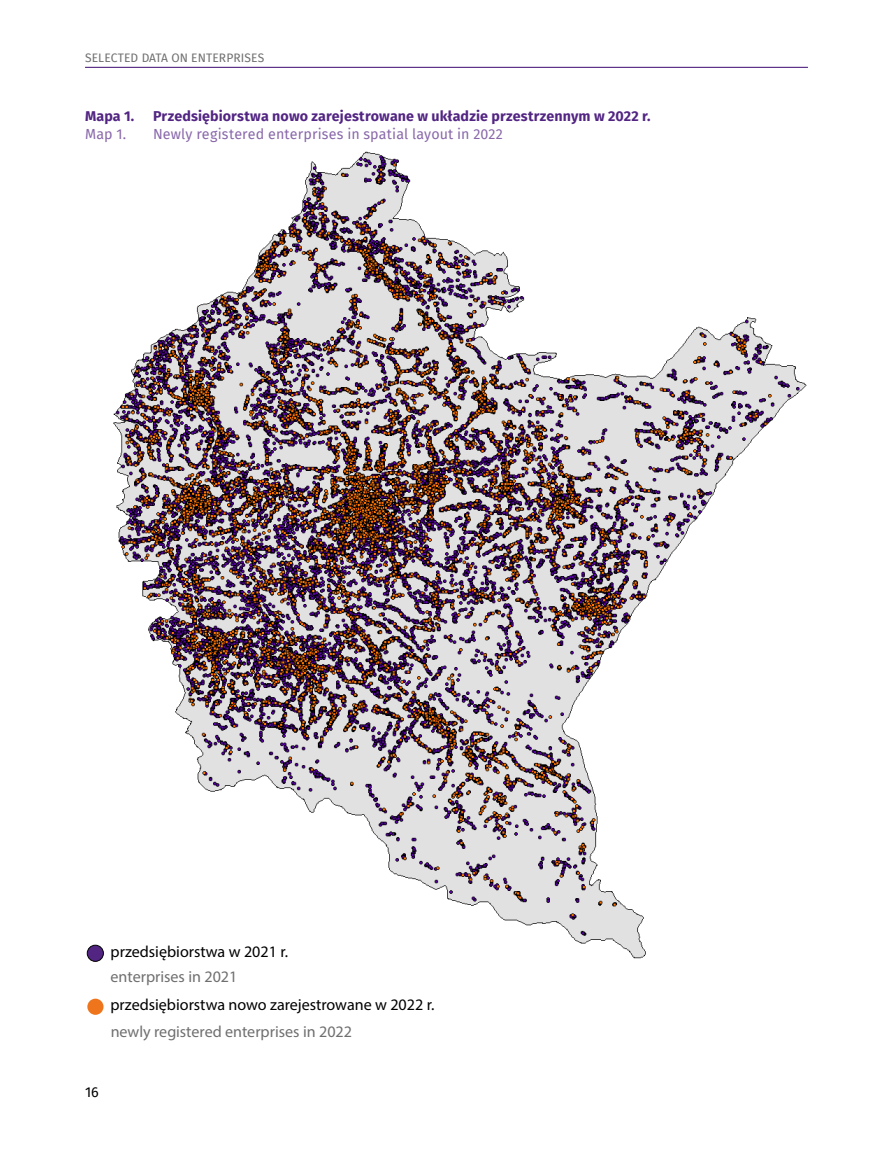
<style>
.page{position:relative;width:893px;height:1149px;background:#fff}
.page>*{position:absolute;margin:0;border:0;box-sizing:border-box;transform-origin:0 0}
.t1{font:16.05px "Myriad Pro";color:#000}
.t2{font:16.05px "Myriad Pro";color:#706f6f}
.t3{font:700 14.25px "Fira Sans";letter-spacing:.005em;color:#522583}
.t4{font:14.25px "Fira Sans";letter-spacing:.01em;color:#8968aa}
.t5{font:14.25px "Fira Sans";color:#000}
.t6{font:12px "Fira Sans";letter-spacing:.01em;color:#706f6f}
</style>
<div class="page">
<hr style="left:85px;top:67px;width:723px;height:1px;background:#522583">
<img style="left:86px;top:151px;width:721px;height:811px">
<div style="left:87px;top:944px;width:16px;height:17px;background:#522583;border-radius:50%"></div>
<div style="left:87px;top:944px;width:17px;height:17px;border:1px solid #000;border-radius:50%"></div>
<div style="left:87px;top:998px;width:17px;height:16px;background:#ee751b;border-radius:50%"></div>
<p class="t6" style="left:85px;top:49px;width:181px">SELECTED DATA ON ENTERPRISES</p>
<p class="t3" style="left:85px;top:104px;width:51px">Mapa 1.</p>
<p class="t3" style="left:153px;top:104px;width:499px">Przedsiębiorstwa nowo zarejestrowane w układzie przestrzennym w 2022 r.</p>
<p class="t4" style="left:85px;top:123px;width:43px">Map 1.</p>
<p class="t4" style="left:153px;top:123px;width:351px">Newly registered enterprises in spatial layout in 2022</p>
<p class="t1" style="left:111px;top:940px;width:179px">przedsiębiorstwa w 2021 r.</p>
<p class="t2" style="left:111px;top:966px;width:128px">enterprises in 2021</p>
<p class="t1" style="left:110px;top:994px;width:326px">przedsiębiorstwa nowo zarejestrowane w 2022 r.</p>
<p class="t2" style="left:111px;top:1021px;width:243px">newly registered enterprises in 2022</p>
<p class="t5" style="left:85px;top:1080px;width:15px">16</p>
</div>
